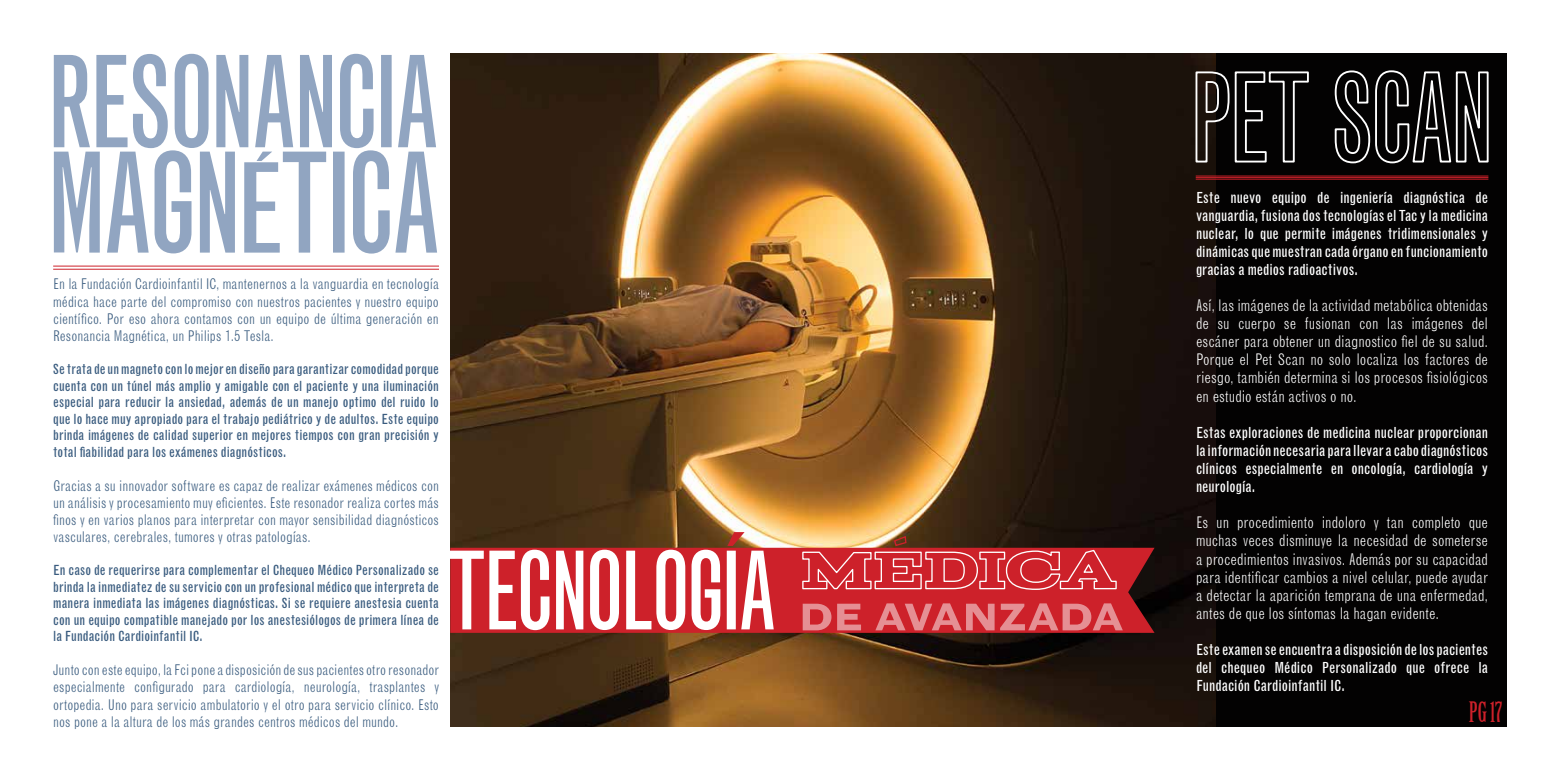
<style>
.page{position:relative;width:1560px;height:780px;background:#fff}
.page>*{position:absolute;margin:0;border:0;box-sizing:border-box;transform-origin:0 0}
.t1{font:27.5px "Birch Std";color:#cd212a}
.t2{font:300 condensed 15.62px/18.2px "Grotesque";color:#fff;text-align:justify}
.t3{font:condensed 15px/18px "Grotesque";color:#fff;text-align:justify}
.t4{font:300 condensed 14.38px/17.2px "Grotesque";color:#3a5c7f;text-align:justify}
.t5{font:condensed 13.75px/16.5px "Grotesque";letter-spacing:.005em;color:#3a5c7f;text-align:justify}
</style>
<div class="page">
<div style="left:1204px;top:53px;width:302px;height:673px;background:#030202"></div>
<img style="left:450px;top:53px;width:765px;height:673px">
<svg style="left:1194px;top:63px;width:295px;height:101px"></svg>
<svg style="left:54px;top:54px;width:383px;height:199px"></svg>
<hr style="left:1195px;top:176px;width:293px;height:1px;background:#cd212a">
<hr style="left:1195px;top:177px;width:293px;height:1px;background:#cd212a">
<hr style="left:1195px;top:179px;width:293px;height:1px;background:#cd212a">
<hr style="left:53px;top:266px;width:386px;height:1px;background:#cd212a">
<hr style="left:53px;top:269px;width:386px;height:1px;background:#cd212a">
<svg style="left:450px;top:547px;width:704px;height:85px;background:#b91f27"></svg>
<svg style="left:802px;top:603px;width:320px;height:27px;background:#d8575e"></svg>
<svg style="left:450px;top:532px;width:323px;height:98px"></svg>
<svg style="left:801px;top:535px;width:316px;height:55px;background:#bb4646"></svg>
<p class="t4" style="left:53px;top:275px;width:387px">En la Fundación Cardioinfantil IC, mantenernos a la vanguardia en tecnología médica hace parte del compromiso con nuestros pacientes y nuestro equipo científico. Por eso ahora contamos con un equipo de última generación en Resonancia Magnética, un Philips 1.5 Tesla.</p>
<p class="t5" style="left:53px;top:361px;width:387px">Se trata de un magneto con lo mejor en diseño para garantizar comodidad porque cuenta con un túnel más amplio y amigable con el paciente y una iluminación especial para reducir la ansiedad, además de un manejo optimo del ruido lo que lo hace muy apropiado para el trabajo pediátrico y de adultos. Este equipo brinda imágenes de calidad superior en mejores tiempos con gran precisión y total fiabilidad para los exámenes diagnósticos.</p>
<p class="t4" style="left:53px;top:476px;width:387px">Gracias a su innovador software es capaz de realizar exámenes médicos con un análisis y procesamiento muy eficientes. Este resonador realiza cortes más finos y en varios planos para interpretar con mayor sensibilidad diagnósticos vasculares, cerebrales, tumores y otras patologías.</p>
<p class="t5" style="left:53px;top:562px;width:387px">En caso de requerirse para complementar el Chequeo Médico Personalizado se brinda la inmediatez de su servicio con un profesional médico que interpreta de manera inmediata las imágenes diagnósticas. Si se requiere anestesia cuenta con un equipo compatible manejado por los anestesiólogos de primera línea de la Fundación Cardioinfantil IC.</p>
<p class="t4" style="left:53px;top:661px;width:387px">Junto con este equipo, la Fci pone a disposición de sus pacientes otro resonador especialmente configurado para cardiología, neurología, trasplantes y ortopedia. Uno para servicio ambulatorio y el otro para servicio clínico. Esto nos pone a la altura de los más grandes centros médicos del mundo.</p>
<p class="t3" style="left:1195px;top:188px;width:294px">Este nuevo equipo de ingeniería diagnóstica de vanguardia, fusiona dos tecnologías el Tac y la medicina nuclear, lo que permite imágenes tridimensionales y dinámicas que muestran cada órgano en funcionamiento gracias a medios radioactivos.</p>
<p class="t2" style="left:1195px;top:296px;width:293px">Así, las imágenes de la actividad metabólica obtenidas de su cuerpo se fusionan con las imágenes del escáner para obtener un diagnostico fiel de su salud.<br>Porque el Pet Scan no solo localiza los factores de riesgo, también determina si los procesos fisiológicos en estudio están activos o no.</p>
<p class="t3" style="left:1195px;top:424px;width:293px">Estas exploraciones de medicina nuclear proporcionan la información necesaria para llevar a cabo diagnósticos clínicos especialmente en oncología, cardiología y neurología.</p>
<p class="t2" style="left:1195px;top:513px;width:293px">Es un procedimiento indoloro y tan completo que muchas veces disminuye la necesidad de someterse a procedimientos invasivos. Además por su capacidad para identificar cambios a nivel celular, puede ayudar a detectar la aparición temprana de una enfermedad, antes de que los síntomas la hagan evidente.</p>
<p class="t3" style="left:1195px;top:641px;width:293px">Este examen se encuentra a disposición de los pacientes del chequeo Médico Personalizado que ofrece la Fundación Cardioinfantil IC.</p>
<h1 class="t1" style="left:1468px;top:697px;width:35px">PG 17</h1>
</div>
